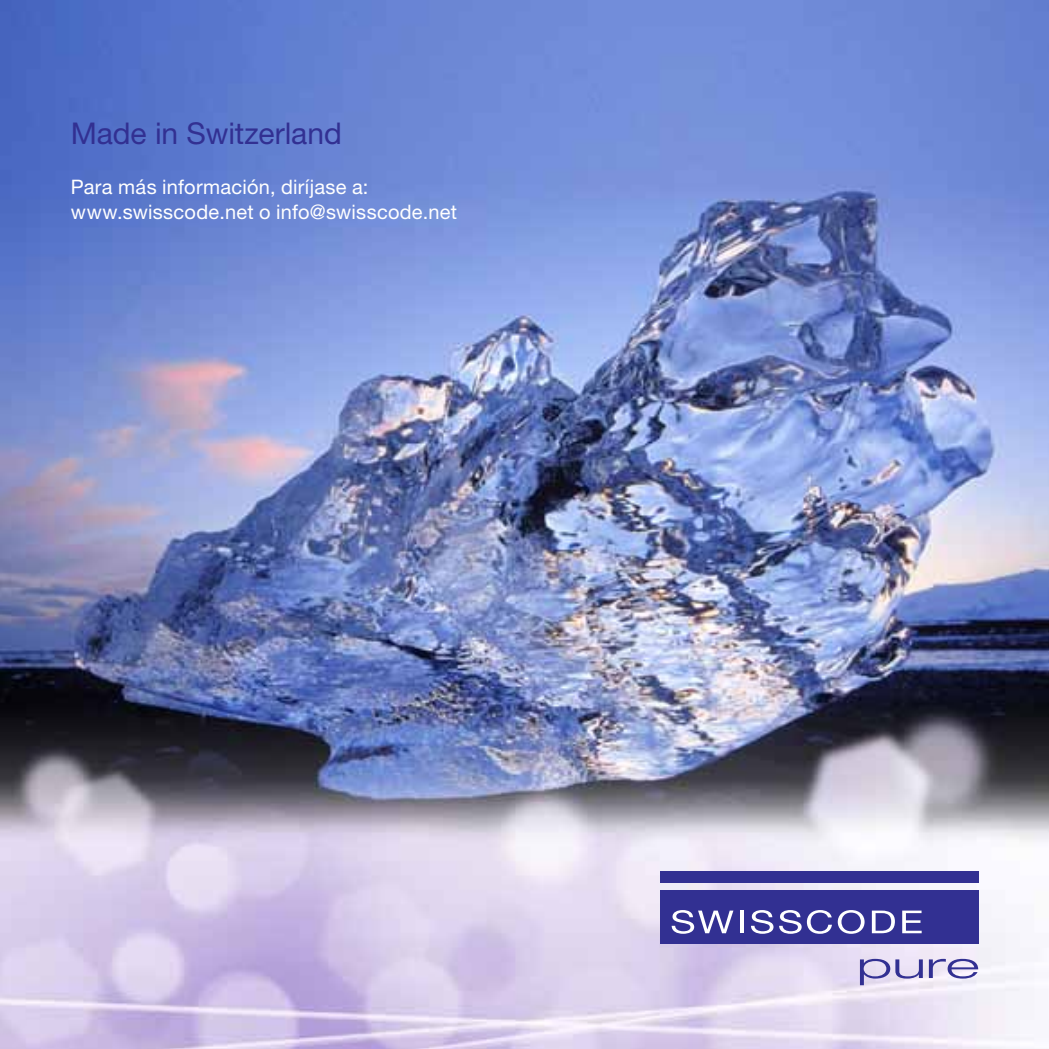
<style>
.page{position:relative;width:1049px;height:1049px;background:#fff}
.page>*{position:absolute;margin:0;border:0;box-sizing:border-box;transform-origin:0 0}
.t1{font:300 expanded 35.75px "Helvetica Neue LT";color:#323092;scale:1.49 1}
.t2{font:30px "Helvetica Neue LT";letter-spacing:-.005em;color:#323092}
.t3{font:20px/25px "Helvetica Neue LT";letter-spacing:.015em;color:#fff}
</style>
<div class="page">
<img style="left:0;top:0;width:1049px;height:1049px">
<div style="left:660px;top:890px;width:318px;height:53px;background:#323092"></div>
<div style="left:660px;top:872px;width:318px;height:11px;background:#323092"></div>
<svg style="left:672px;top:910px;width:61px;height:24px"></svg>
<hr style="left:740px;top:910px;width:3px;height:23px;background:#fff">
<svg style="left:751px;top:910px;width:22px;height:24px"></svg>
<svg style="left:779px;top:910px;width:53px;height:24px"></svg>
<svg style="left:838px;top:910px;width:26px;height:24px"></svg>
<svg style="left:872px;top:910px;width:23px;height:23px"></svg>
<svg style="left:902px;top:910px;width:20px;height:23px"></svg>
<h2 class="t2" style="left:71px;top:115px;width:272px">Made in Switzerland</h2>
<p class="t3" style="left:71px;top:174px;width:388px">Para más información, diríjase a: www.swisscode.net o info@swisscode.net</p>
<h1 class="t1" style="left:857px;top:944px;width:84px">pure</h1>
</div>
